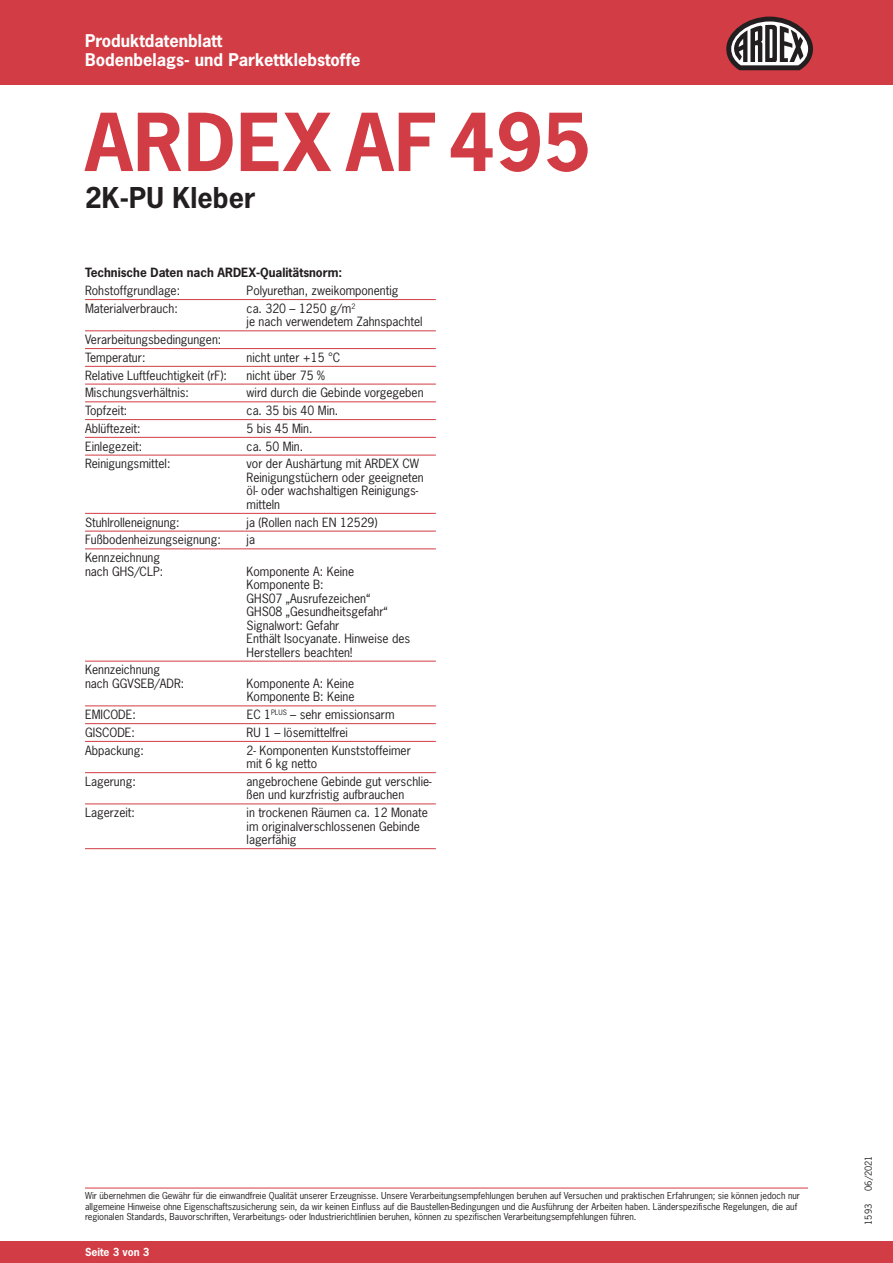
<style>
.page{position:relative;width:893px;height:1263px;background:#fff}
.page>*{position:absolute;margin:0;border:0;box-sizing:border-box;transform-origin:0 0}
.t1{font:700 75px "News Gothic Std";letter-spacing:.015em;color:#d23c44}
.t2{font:700 27px "News Gothic Std";letter-spacing:.005em;color:#231f20}
.t3{font:700 16.5px/19.5px "News Gothic Std";color:#fff}
.t4{font:12px/13.5px "News Gothic Std";color:#231f20}
.t5{font:700 12px "News Gothic Std";color:#231f20}
.t6{font:700 10.5px "News Gothic Std";color:#fff}
.t7{font:9px/10.5px "News Gothic Std";color:#231f20}
</style>
<div class="page">
<div style="left:0;top:0;width:893px;height:85px;background:#d23c44"></div>
<div style="left:0;top:1242px;width:893px;height:21px;background:#d23c44"></div>
<hr style="left:85px;top:299px;width:351px;height:1px;background:#d23c44">
<hr style="left:85px;top:330px;width:351px;height:1px;background:#d23c44">
<hr style="left:85px;top:348px;width:351px;height:1px;background:#d23c44">
<hr style="left:85px;top:366px;width:351px;height:1px;background:#d23c44">
<hr style="left:85px;top:384px;width:351px;height:1px;background:#d23c44">
<hr style="left:85px;top:401px;width:351px;height:1px;background:#d23c44">
<hr style="left:85px;top:419px;width:351px;height:1px;background:#d23c44">
<hr style="left:85px;top:437px;width:351px;height:1px;background:#d23c44">
<hr style="left:85px;top:455px;width:351px;height:1px;background:#d23c44">
<hr style="left:85px;top:513px;width:351px;height:1px;background:#d23c44">
<hr style="left:85px;top:531px;width:351px;height:1px;background:#d23c44">
<hr style="left:85px;top:548px;width:351px;height:1px;background:#d23c44">
<hr style="left:85px;top:661px;width:351px;height:1px;background:#d23c44">
<hr style="left:85px;top:705px;width:351px;height:1px;background:#d23c44">
<hr style="left:85px;top:723px;width:351px;height:1px;background:#d23c44">
<hr style="left:85px;top:741px;width:351px;height:1px;background:#d23c44">
<hr style="left:85px;top:772px;width:351px;height:1px;background:#d23c44">
<hr style="left:85px;top:803px;width:351px;height:1px;background:#d23c44">
<hr style="left:85px;top:848px;width:351px;height:1px;background:#d23c44">
<hr style="left:85px;top:1188px;width:723px;height:1px;background:#d23c44">
<svg style="left:726px;top:17px;width:87px;height:53px"></svg>
<h3 class="t3" style="left:85px;top:31px;width:277px">Produktdatenblatt<br>Bodenbelags- und Parkettklebstoffe</h3>
<h1 class="t1" style="left:85px;top:93px;width:507px">ARDEX AF495</h1>
<h2 class="t2" style="left:85px;top:180px;width:172px">2K-PU Kleber</h2>
<p class="t5" style="left:85px;top:265px;width:259px">Technische Daten nach ARDEX-Qualitätsnorm:</p>
<p class="t4" style="left:85px;top:284px;width:97px">Rohstoffgrundlage:</p>
<p class="t4" style="left:247px;top:284px;width:153px">Polyurethan, zweikomponentig</p>
<p class="t4" style="left:85px;top:301px;width:94px">Materialverbrauch:</p>
<p class="t4" style="left:247px;top:301px;width:177px">ca. 320 – 1250 g/m<sup>2<br></sup>je nach verwendetem Zahnspachtel</p>
<p class="t4" style="left:85px;top:330px;width:138px;line-height:17.7px">Verarbeitungsbedingungen:<br>Temperatur:</p>
<p class="t4" style="left:247px;top:350px;width:95px">nicht unter +15 °C</p>
<p class="t4" style="left:85px;top:368px;width:143px">Relative Luftfeuchtigkeit (rF):</p>
<p class="t4" style="left:247px;top:368px;width:80px">nicht über 75 %</p>
<p class="t4" style="left:85px;top:386px;width:105px">Mischungsverhältnis:</p>
<p class="t4" style="left:247px;top:386px;width:179px">wird durch die Gebinde vorgegeben</p>
<p class="t4" style="left:85px;top:404px;width:44px">Topfzeit:</p>
<p class="t4" style="left:247px;top:404px;width:93px">ca. 35 bis 40 Min.</p>
<p class="t4" style="left:85px;top:421px;width:57px">Ablüftezeit:</p>
<p class="t4" style="left:247px;top:421px;width:67px">5 bis 45 Min.</p>
<p class="t4" style="left:85px;top:439px;width:59px">Einlegezeit:</p>
<p class="t4" style="left:247px;top:439px;width:58px">ca. 50 Min.</p>
<p class="t4" style="left:85px;top:457px;width:87px">Reinigungsmittel:</p>
<p class="t4" style="left:247px;top:457px;width:179px">vor der Aushärtung mit ARDEX CW<br>Reinigungstüchern oder geeigneten öl- oder wachshaltigen Reinigungs&shy;mitteln</p>
<p class="t4" style="left:85px;top:515px;width:96px">Stuhlrolleneignung:</p>
<p class="t4" style="left:247px;top:515px;width:132px">ja (Rollen nach EN 12529)</p>
<p class="t4" style="left:85px;top:533px;width:137px">Fußbodenheizungseignung:</p>
<p class="t4" style="left:247px;top:533px;width:10px">ja</p>
<p class="t4" style="left:85px;top:551px;width:80px">Kennzeichnung nach GHS/CLP:</p>
<p class="t4" style="left:247px;top:564px;width:165px">Komponente A: Keine<br>Komponente B:<br>GHS07 „Ausrufezeichen“<br>GHS08 „Gesundheitsgefahr“<br>Signalwort: Gefahr<br>Enthält Isocyanate. Hinweise des<br>Herstellers beachten!</p>
<p class="t4" style="left:85px;top:663px;width:101px">Kennzeichnung nach GGVSEB/ADR:</p>
<p class="t4" style="left:247px;top:676px;width:109px">Komponente A: Keine<br>Komponente B: Keine</p>
<p class="t4" style="left:85px;top:708px;width:52px">EMICODE:</p>
<p class="t4" style="left:247px;top:708px;width:149px">EC 1<sup>PLUS</sup> – sehr emissionsarm</p>
<p class="t4" style="left:85px;top:725px;width:52px">GISCODE:</p>
<p class="t4" style="left:247px;top:725px;width:103px">RU 1 – lösemittelfrei</p>
<p class="t4" style="left:85px;top:743px;width:60px">Abpackung:</p>
<p class="t4" style="left:247px;top:743px;width:166px">2- Komponenten Kunststoffeimer mit 6 kg netto</p>
<p class="t4" style="left:85px;top:774px;width:52px">Lagerung:</p>
<p class="t4" style="left:247px;top:774px;width:187px">angebrochene Gebinde gut verschlie&shy;ßen und kurzfristig aufbrauchen</p>
<p class="t4" style="left:85px;top:806px;width:51px">Lagerzeit:</p>
<p class="t4" style="left:247px;top:806px;width:183px">in trockenen Räumen ca. 12 Monate im originalverschlossenen Gebinde lagerfähig</p>
<p class="t7" style="left:85px;top:1191px;width:716px">Wir übernehmen die Gewähr für die einwandfreie Qualität unserer Erzeugnisse. Unsere Verarbeitungsempfehlungen beruhen auf Versuchen und praktischen Erfahrungen; sie können jedoch nur allgemeine Hinweise ohne Eigenschaftszusicherung sein, da wir keinen Einfluss auf die Baustellen-Bedingungen und die Ausführung der Arbeiten haben. Länderspezifische Regelungen, die auf regionalen Standards, Bauvorschriften, Verarbeitungs- oder Industrierichtlinien beruhen, können zu spezifischen Verarbeitungsempfehlungen führen.</p>
<p class="t6" style="left:85px;top:1245px;width:66px">Seite 3 von 3</p>
<p class="t7" style="left:863px;top:1191px;width:37px;rotate:-90deg">06/2021</p>
<p class="t7" style="left:863px;top:1225px;width:22px;rotate:-90deg">1593</p>
</div>
